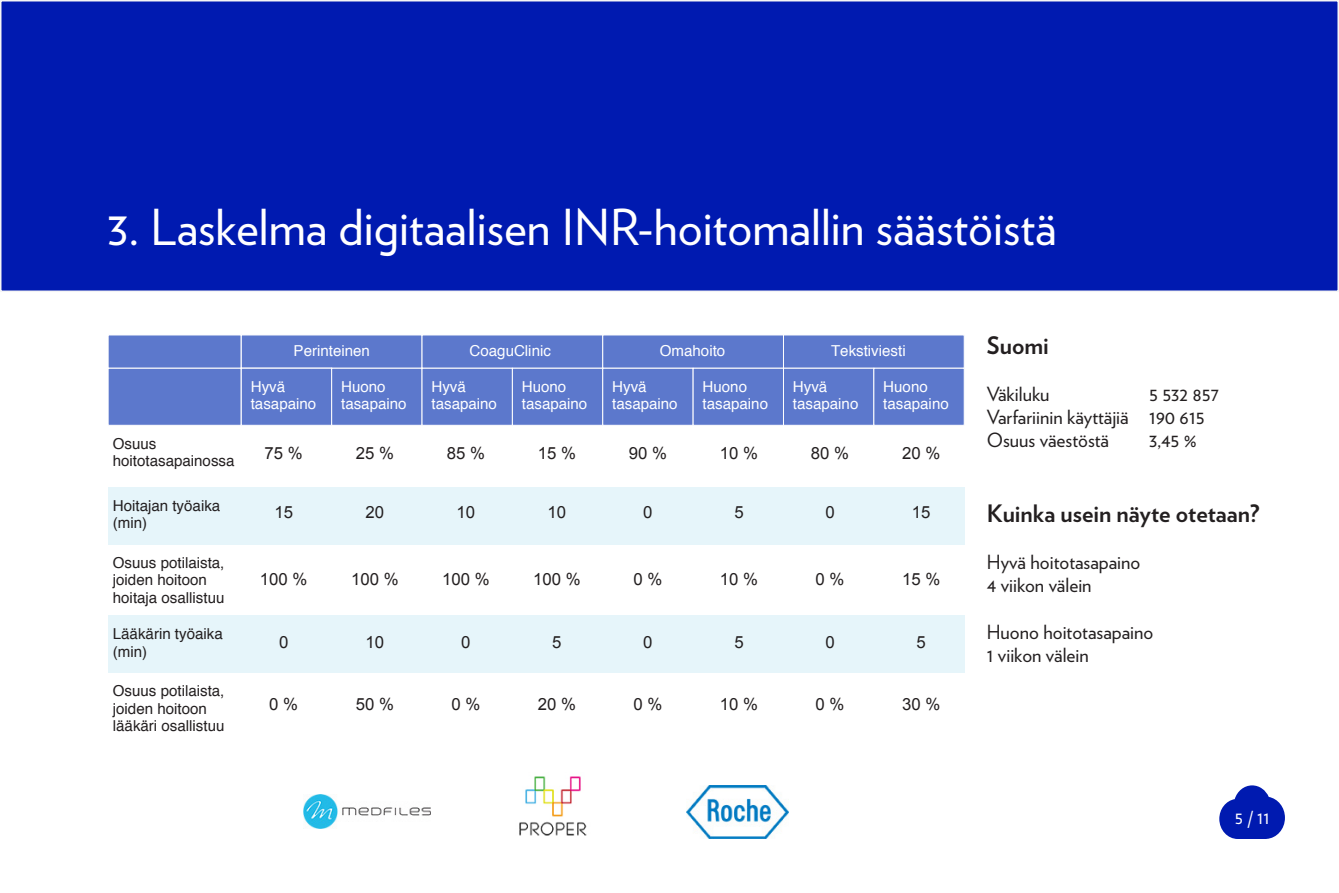
<style>
.page{position:relative;width:1339px;height:893px;background:#fff}
.page>*{position:absolute;margin:0;border:0;box-sizing:border-box;transform-origin:0 0}
.t1{font:49.5px "Verlag";color:#fff}
.t2{font:700 24px "Verlag";color:#231f20}
.t3{font:19.5px/23.4px "Verlag";color:#231f20}
.t4{font:18px "Verlag";color:#fff}
.t5{font:16.8px "Arial";color:#231f20}
.t6{font:15.15px/17.4px "Helvetica";color:#231f20}
.t7{font:15.15px/17.4px "Helvetica";color:#fff}
</style>
<div class="page">
<div style="left:1px;top:1px;width:1336px;height:290px;background:#001ab0"></div>
<div style="left:0;top:0;width:1338px;height:292px;border:2px solid #f5f5f5"></div>
<svg style="left:1219px;top:785px;width:65px;height:54px"></svg>
<div style="left:108px;top:334px;width:134px;height:35px;background:#5c78cc;border:1px solid #fff"></div>
<div style="left:241px;top:334px;width:181px;height:35px;background:#5c78cc;border:1px solid #fff"></div>
<div style="left:421px;top:334px;width:182px;height:35px;background:#5c78cc;border:1px solid #fff"></div>
<div style="left:602px;top:334px;width:181px;height:35px;background:#5c78cc;border:1px solid #fff"></div>
<div style="left:782px;top:334px;width:182px;height:35px;background:#5c78cc;border:1px solid #fff"></div>
<div style="left:108px;top:368px;width:134px;height:58px;background:#5c78cc;border:1px solid #fff"></div>
<div style="left:241px;top:368px;width:91px;height:58px;background:#5c78cc;border:1px solid #fff"></div>
<div style="left:331px;top:368px;width:91px;height:58px;background:#5c78cc;border:1px solid #fff"></div>
<div style="left:421px;top:368px;width:92px;height:58px;background:#5c78cc;border:1px solid #fff"></div>
<div style="left:512px;top:368px;width:91px;height:58px;background:#5c78cc;border:1px solid #fff"></div>
<div style="left:602px;top:368px;width:91px;height:58px;background:#5c78cc;border:1px solid #fff"></div>
<div style="left:692px;top:368px;width:91px;height:58px;background:#5c78cc;border:1px solid #fff"></div>
<div style="left:782px;top:368px;width:92px;height:58px;background:#5c78cc;border:1px solid #fff"></div>
<div style="left:873px;top:368px;width:91px;height:58px;background:#5c78cc;border:1px solid #fff"></div>
<div style="left:108px;top:487px;width:856px;height:57px;background:#e6f5fa"></div>
<div style="left:108px;top:615px;width:856px;height:57px;background:#e6f5fa"></div>
<img style="left:303px;top:794px;width:128px;height:34px">
<img style="left:519px;top:776px;width:68px;height:60px">
<img style="left:686px;top:786px;width:102px;height:52px">
<h1 class="t1" style="left:108px;top:190px;width:950px">3. Laskelma digitaalisen INR-hoitomallin säästöistä</h1>
<p class="t6" style="left:113px;top:436px;width:123px">Osuus hoitotasapainossa</p>
<p class="t6" style="left:113px;top:498px;width:109px">Hoitajan työaika (min)</p>
<p class="t6" style="left:113px;top:555px;width:113px">Osuus potilaista, joiden hoitoon hoitaja osallistuu</p>
<p class="t6" style="left:113px;top:626px;width:111px">Lääkärin työaika (min)</p>
<p class="t6" style="left:113px;top:683px;width:113px">Osuus potilaista, joiden hoitoon lääkäri osallistuu</p>
<p class="t7" style="left:293px;top:344px;width:78px">Perinteinen</p>
<p class="t7" style="left:469px;top:344px;width:83px">CoaguClinic</p>
<p class="t7" style="left:659px;top:344px;width:67px">Omahoito</p>
<p class="t7" style="left:830px;top:344px;width:76px">Tekstiviesti</p>
<p class="t7" style="left:251px;top:379px;width:67px">Hyvä tasapaino</p>
<p class="t7" style="left:341px;top:379px;width:67px">Huono tasapaino</p>
<p class="t7" style="left:431px;top:379px;width:67px">Hyvä tasapaino</p>
<p class="t7" style="left:522px;top:379px;width:67px">Huono tasapaino</p>
<p class="t7" style="left:612px;top:379px;width:67px">Hyvä tasapaino</p>
<p class="t7" style="left:702px;top:379px;width:67px">Huono tasapaino</p>
<p class="t7" style="left:792px;top:379px;width:67px">Hyvä tasapaino</p>
<p class="t7" style="left:883px;top:379px;width:67px">Huono tasapaino</p>
<p class="t5" style="left:264px;top:444px;width:40px">75 %</p>
<p class="t5" style="left:355px;top:444px;width:40px">25 %</p>
<p class="t5" style="left:446px;top:444px;width:40px">85 %</p>
<p class="t5" style="left:537px;top:444px;width:40px">15 %</p>
<p class="t5" style="left:628px;top:444px;width:40px">90 %</p>
<p class="t5" style="left:719px;top:444px;width:40px">10 %</p>
<p class="t5" style="left:810px;top:444px;width:40px">80 %</p>
<p class="t5" style="left:901px;top:444px;width:40px">20 %</p>
<p class="t5" style="left:274px;top:503px;width:20px">15</p>
<p class="t5" style="left:365px;top:503px;width:20px">20</p>
<p class="t5" style="left:456px;top:503px;width:20px">10</p>
<p class="t5" style="left:547px;top:503px;width:20px">10</p>
<p class="t5" style="left:643px;top:503px;width:11px">0</p>
<p class="t5" style="left:734px;top:503px;width:11px">5</p>
<p class="t5" style="left:825px;top:503px;width:11px">0</p>
<p class="t5" style="left:911px;top:503px;width:20px">15</p>
<p class="t5" style="left:260px;top:570px;width:49px">100 %</p>
<p class="t5" style="left:351px;top:570px;width:49px">100 %</p>
<p class="t5" style="left:442px;top:570px;width:49px">100 %</p>
<p class="t5" style="left:533px;top:570px;width:49px">100 %</p>
<p class="t5" style="left:633px;top:570px;width:30px">0 %</p>
<p class="t5" style="left:719px;top:570px;width:40px">10 %</p>
<p class="t5" style="left:815px;top:570px;width:30px">0 %</p>
<p class="t5" style="left:901px;top:570px;width:40px">15 %</p>
<p class="t5" style="left:279px;top:632px;width:11px">0</p>
<p class="t5" style="left:365px;top:632px;width:20px">10</p>
<p class="t5" style="left:461px;top:632px;width:11px">0</p>
<p class="t5" style="left:552px;top:632px;width:11px">5</p>
<p class="t5" style="left:643px;top:632px;width:11px">0</p>
<p class="t5" style="left:734px;top:632px;width:11px">5</p>
<p class="t5" style="left:825px;top:632px;width:11px">0</p>
<p class="t5" style="left:916px;top:632px;width:11px">5</p>
<p class="t5" style="left:269px;top:695px;width:30px">0 %</p>
<p class="t5" style="left:355px;top:695px;width:40px">50 %</p>
<p class="t5" style="left:451px;top:695px;width:30px">0 %</p>
<p class="t5" style="left:537px;top:695px;width:40px">20 %</p>
<p class="t5" style="left:633px;top:695px;width:30px">0 %</p>
<p class="t5" style="left:719px;top:695px;width:40px">10 %</p>
<p class="t5" style="left:815px;top:695px;width:30px">0 %</p>
<p class="t5" style="left:901px;top:695px;width:40px">30 %</p>
<h2 class="t2" style="left:986px;top:326px;width:63px">Suomi</h2>
<p class="t3" style="left:986px;top:381px;width:64px">Väkiluku</p>
<p class="t3" style="left:986px;top:381px;width:233px;text-indent:162px">5 532 857<br>Varfariinin käyttäjiä 190 615<br>Osuus väestöstä</p>
<p class="t3" style="left:1148px;top:428px;width:49px">3,45 %</p>
<h2 class="t2" style="left:986px;top:494px;width:274px">Kuinka usein näyte otetaan?</h2>
<p class="t3" style="left:986px;top:549px;width:155px">Hyvä hoitotasapaino<br>4 viikon välein</p>
<p class="t3" style="left:986px;top:619px;width:168px">Huono hoitotasapaino<br>1 viikon välein</p>
<p class="t4" style="left:1234px;top:804px;width:36px">5 / 11</p>
</div>
